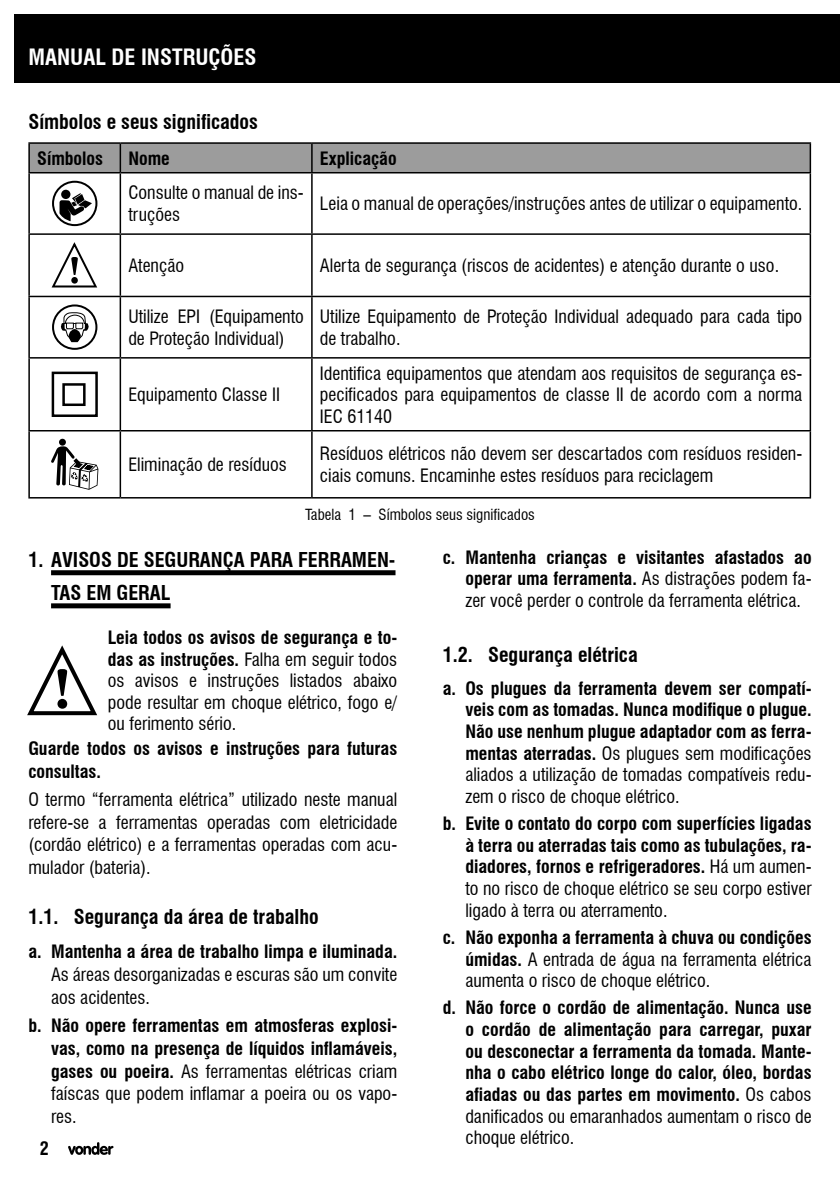
<style>
.page{position:relative;width:840px;height:1191px;background:#fff}
.page>*{position:absolute;margin:0;border:0;box-sizing:border-box;transform-origin:0 0}
.t1{font:700 condensed 22px "Swiss 721 BT";color:#fff}
.Título_bold{font:700 condensed 20px/33px "Swiss 721 BT";color:#000}
.texto{font:condensed 18px/21.6px "Swiss 721 BT";color:#000;text-align:justify}
.texto-2{font:700 condensed 18px/21.6px "Swiss 721 BT";color:#000;text-align:justify}
.t2{font:condensed 15px "Swiss 721 BT";color:#000}
.s1{font-weight:700}
.s2{font-weight:400}
</style>
<div class="page">
<hr style="left:28px;top:173px;width:2px;height:60px;background:#000">
<hr style="left:119px;top:173px;width:2px;height:60px;background:#000">
<hr style="left:311px;top:173px;width:1px;height:60px;background:#000">
<hr style="left:809px;top:173px;width:1px;height:60px;background:#000">
<hr style="left:28px;top:233px;width:92px;height:2px;background:#000">
<hr style="left:28px;top:235px;width:2px;height:61px;background:#000">
<hr style="left:120px;top:233px;width:192px;height:2px;background:#000">
<hr style="left:119px;top:235px;width:2px;height:61px;background:#000">
<hr style="left:312px;top:233px;width:498px;height:2px;background:#000">
<hr style="left:311px;top:235px;width:1px;height:61px;background:#000">
<hr style="left:809px;top:235px;width:1px;height:61px;background:#000">
<hr style="left:28px;top:296px;width:92px;height:1px;background:#000">
<hr style="left:28px;top:297px;width:2px;height:60px;background:#000">
<hr style="left:120px;top:296px;width:192px;height:1px;background:#000">
<hr style="left:119px;top:297px;width:2px;height:60px;background:#000">
<hr style="left:312px;top:296px;width:498px;height:1px;background:#000">
<hr style="left:311px;top:297px;width:1px;height:60px;background:#000">
<hr style="left:809px;top:297px;width:1px;height:60px;background:#000">
<hr style="left:28px;top:357px;width:92px;height:1px;background:#000">
<hr style="left:28px;top:358px;width:2px;height:72px;background:#000">
<hr style="left:120px;top:357px;width:192px;height:1px;background:#000">
<hr style="left:119px;top:358px;width:2px;height:72px;background:#000">
<hr style="left:312px;top:357px;width:498px;height:1px;background:#000">
<hr style="left:311px;top:358px;width:1px;height:72px;background:#000">
<hr style="left:809px;top:358px;width:1px;height:72px;background:#000">
<hr style="left:28px;top:430px;width:92px;height:1px;background:#000">
<hr style="left:28px;top:431px;width:2px;height:66px;background:#000">
<hr style="left:120px;top:430px;width:192px;height:1px;background:#000">
<hr style="left:119px;top:431px;width:2px;height:66px;background:#000">
<hr style="left:312px;top:430px;width:498px;height:1px;background:#000">
<hr style="left:311px;top:431px;width:1px;height:66px;background:#000">
<hr style="left:809px;top:431px;width:1px;height:66px;background:#000">
<hr style="left:28px;top:497px;width:92px;height:1px;background:#000">
<hr style="left:120px;top:497px;width:192px;height:1px;background:#000">
<hr style="left:312px;top:497px;width:498px;height:1px;background:#000">
<hr style="left:28px;top:142px;width:92px;height:2px;background:#000">
<hr style="left:28px;top:144px;width:2px;height:28px;background:#000">
<hr style="left:120px;top:142px;width:192px;height:2px;background:#000">
<hr style="left:312px;top:142px;width:498px;height:2px;background:#000">
<div style="left:29px;top:143px;width:781px;height:29px;background:#9c9c9c"></div>
<hr style="left:28px;top:172px;width:92px;height:1px;background:#000">
<hr style="left:120px;top:172px;width:192px;height:1px;background:#000">
<hr style="left:312px;top:172px;width:498px;height:1px;background:#000">
<div style="left:61px;top:190px;width:9px;height:9px;background:#000;border-radius:50%"></div>
<svg style="left:59px;top:193px;width:33px;height:28px"></svg>
<div style="left:52px;top:181px;width:45px;height:45px;border:2px solid #000;border-radius:50%"></div>
<svg style="left:51px;top:242px;width:47px;height:46px"></svg>
<svg style="left:53px;top:305px;width:43px;height:44px"></svg>
<div style="left:52px;top:304px;width:45px;height:46px;border:2px solid #000;border-radius:50%"></div>
<svg style="left:59px;top:311px;width:31px;height:31px"></svg>
<div style="left:52px;top:371px;width:46px;height:46px;border:2px solid #000"></div>
<div style="left:62px;top:383px;width:23px;height:23px;border:2px solid #000"></div>
<svg style="left:51px;top:439px;width:47px;height:51px"></svg>
<div style="left:51px;top:570px;width:344px;height:5px;background:#000"></div>
<div style="left:51px;top:603px;width:119px;height:5px;background:#000"></div>
<svg style="left:27px;top:645px;width:70px;height:71px"></svg>
<div style="left:14px;top:14px;width:825px;height:69px;background:#000"></div>
<svg style="left:68px;top:1142px;width:45px;height:12px"></svg>
<p class="t1" style="left:28px;top:44px;width:229px">MANUAL DE INSTRUÇÕES</p>
<p class="Título_bold" style="left:28px;top:105px;width:231px">Símbolos e seus significados</p>
<p class="texto-2" style="left:37px;top:147px;width:67px">Símbolos</p>
<p class="texto-2" style="left:128px;top:147px;width:43px">Nome</p>
<p class="texto-2" style="left:320px;top:147px;width:78px">Explicação</p>
<p class="texto" style="left:128px;top:182px;width:177px">Consulte o manual de ins&shy;truções</p>
<p class="texto" style="left:320px;top:193px;width:483px">Leia o manual de operações/instruções antes de utilizar o equipamento.</p>
<p class="texto" style="left:128px;top:255px;width:57px">Atenção</p>
<p class="texto" style="left:320px;top:255px;width:460px">Alerta de segurança (riscos de acidentes) e atenção durante o uso.</p>
<p class="texto" style="left:128px;top:306px;width:177px">Utilize EPI (Equipamento de Proteção Individual)</p>
<p class="texto" style="left:320px;top:306px;width:483px">Utilize Equipamento de Proteção Individual adequado para cada tipo de trabalho.</p>
<p class="texto" style="left:128px;top:384px;width:153px">Equipamento Classe II</p>
<p class="texto" style="left:320px;top:362px;width:483px">Identifica equipamentos que atendam aos requisitos de segurança es&shy;pecificados para equipamentos de classe II de acordo com a norma IEC 61140</p>
<p class="texto" style="left:128px;top:454px;width:160px">Eliminação de resíduos</p>
<p class="texto" style="left:320px;top:443px;width:483px">Resíduos elétricos não devem ser descartados com resíduos residen&shy;ciais comuns. Encaminhe estes resíduos para reciclagem</p>
<p class="t2" style="left:305px;top:505px;width:231px">Tabela 1 – Símbolos seus significados</p>
<p class="Título_bold" style="left:51px;top:543px;width:346px;text-indent:-23px">1. AVISOS DE SEGURANÇA PARA FERRAMEN-<br>TAS EM GERAL</p>
<p class="texto" style="left:108px;top:626px;width:291px"><span class="s1">Leia todos os avisos de segurança e to&shy;das as instruções.</span> Falha em seguir todos os avisos e instruções listados abaixo pode resultar em choque elétrico, fogo e/ ou ferimento sério.</p>
<p class="texto-2" style="left:28px;top:737px;width:370px;line-height:22.6px">Guarde todos os avisos e instruções para futuras consultas.</p>
<p class="texto" style="left:28px;top:788px;width:370px;line-height:22.6px">O termo “ferramenta elétrica” utilizado neste manual refere-se a ferramentas operadas com eletricidade (cordão elétrico) e a ferramentas operadas com acu&shy;mulador (bateria).</p>
<p class="Título_bold" style="left:28px;top:900px;width:291px">1.1. Segurança da área de trabalho</p>
<p class="texto" style="left:51px;top:940px;width:347px;line-height:22.6px;text-indent:-23px"><span class="s1">a. Mantenha a área de trabalho limpa e iluminada.<br></span>As áreas desorganizadas e escuras são um convite aos acidentes.</p>
<p class="texto-2" style="left:51px;top:1014px;width:347px;line-height:22.6px;text-indent:-23px">b. Não opere ferramentas em atmosferas explosi&shy;vas, como na presença de líquidos inflamáveis, gases ou poeira. <span class="s2">As ferramentas elétricas criam faíscas que podem inflamar a poeira ou os vapo&shy;res.</span></p>
<p class="texto" style="left:465px;top:546px;width:347px;text-indent:-23px"><span class="s1">c. Mantenha crianças e visitantes afastados ao operar uma ferramenta.</span> As distrações podem fa&shy;zer você perder o controle da ferramenta elétrica.</p>
<p class="Título_bold" style="left:442px;top:638px;width:196px">1.2. Segurança elétrica</p>
<p class="texto-2" style="left:465px;top:677px;width:347px;text-indent:-23px">a. Os plugues da ferramenta devem ser compatí&shy;veis com as tomadas. Nunca modifique o plugue.<br>Não use nenhum plugue adaptador com as ferra&shy;mentas aterradas. <span class="s2">Os plugues sem modificações aliados a utilização de tomadas compatíveis redu&shy;zem o risco de choque elétrico.</span></p>
<p class="texto-2" style="left:465px;top:812px;width:347px;text-indent:-23px">b. Evite o contato do corpo com superfícies ligadas à terra ou aterradas tais como as tubulações, ra&shy;diadores, fornos e refrigeradores. <span class="s2">Há um aumen&shy;to no risco de choque elétrico se seu corpo estiver ligado à terra ou aterramento.</span></p>
<p class="texto" style="left:465px;top:926px;width:347px;text-indent:-23px"><span class="s1">c. Não exponha a ferramenta à chuva ou condições úmidas.</span> A entrada de água na ferramenta elétrica aumenta o risco de choque elétrico.</p>
<p class="texto-2" style="left:465px;top:997px;width:347px;text-indent:-23px">d. Não force o cordão de alimentação. Nunca use o cordão de alimentação para carregar, puxar ou desconectar a ferramenta da tomada. Mante&shy;nha o cabo elétrico longe do calor, óleo, bordas afiadas ou das partes em movimento. <span class="s2">Os cabos danificados ou emaranhados aumentam o risco de choque elétrico.</span></p>
<p class="texto-2" style="left:40px;top:1138px;width:10px">2</p>
</div>
